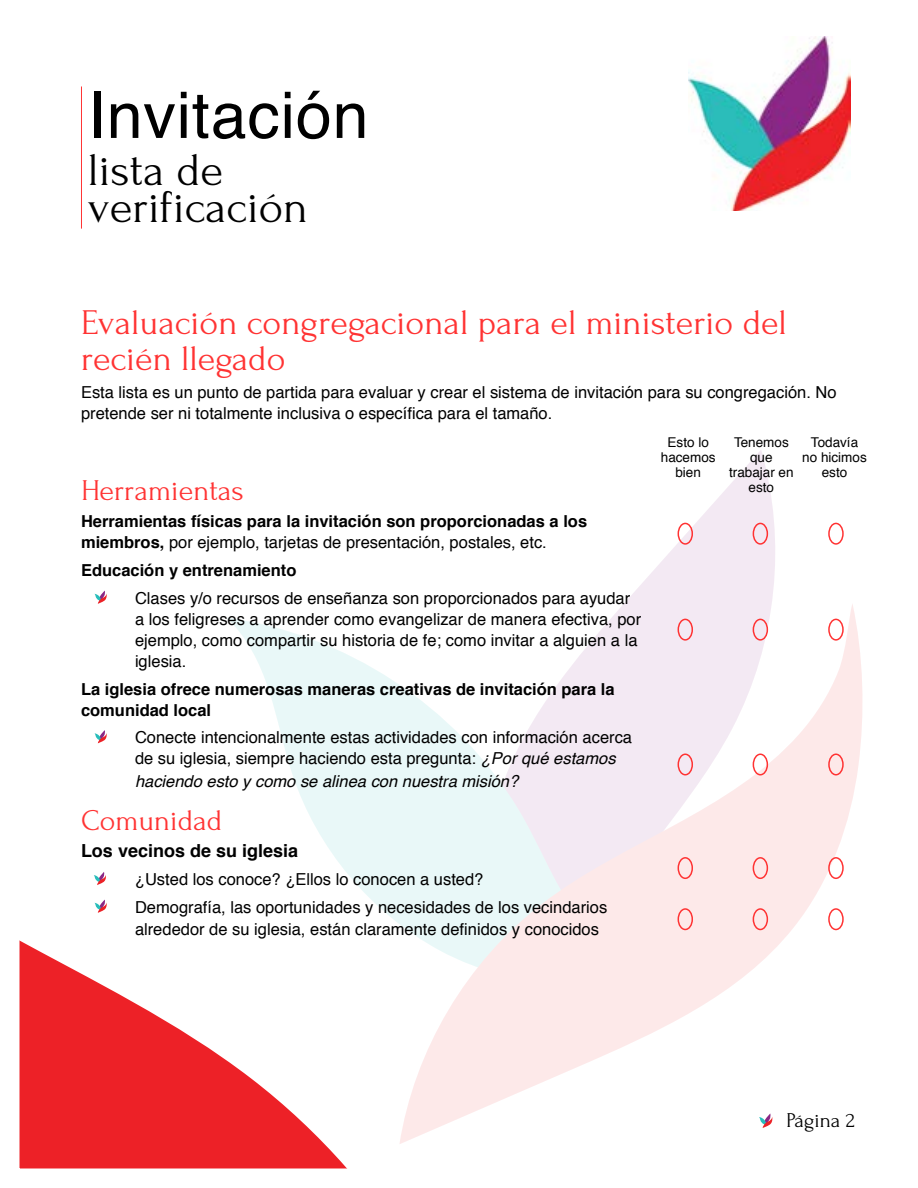
<style>
.page{position:relative;width:918px;height:1188px;background:#fff}
.page>*{position:absolute;margin:0;border:0;box-sizing:border-box;transform-origin:0 0}
.t1{font:64.35px "Helvetica";letter-spacing:.015em;color:#000}
.t2{font:46.8px "Forum";color:#000}
.t3{font:36px/36px "Forum";color:#f33}
.t4{font:30px "Forum";color:#f33}
.t5{font:21px "Forum";color:#000}
.t6{font:700 18px "Helvetica";color:#000}
.body_copy_-_gray{font:16.5px/21px "Helvetica";color:#000}
.body_copy_-_gray-2{font:700 16.5px/21px "Helvetica";color:#000}
.body_copy_-_gray-3{font:italic 16.5px "Helvetica";color:#000}
.t7{font:13.5px/15px "Helvetica";color:#000;text-align:center}
.s1{font-weight:400}
.s2{font-style:italic}
</style>
<div class="page">
<svg style="left:21px;top:590px;width:325px;height:577px"></svg>
<svg style="left:625px;top:450px;width:150px;height:153px;fill:#f3e9f3"></svg>
<svg style="left:226px;top:618px;width:173px;height:386px"></svg>
<svg style="left:399px;top:603px;width:464px;height:541px"></svg>
<img style="left:688px;top:37px;width:162px;height:173px">
<hr style="left:81px;top:86px;width:1px;height:143px;background:#f33">
<svg style="left:94px;top:591px;width:13px;height:13px"></svg>
<svg style="left:94px;top:730px;width:13px;height:13px"></svg>
<svg style="left:94px;top:872px;width:12px;height:13px"></svg>
<svg style="left:94px;top:900px;width:13px;height:13px"></svg>
<div style="left:678px;top:523px;width:15px;height:22px;border:2px solid #f33;border-radius:50%"></div>
<div style="left:753px;top:523px;width:15px;height:22px;border:2px solid #f33;border-radius:50%"></div>
<div style="left:828px;top:523px;width:16px;height:22px;border:2px solid #f33;border-radius:50%"></div>
<div style="left:678px;top:619px;width:15px;height:22px;border:2px solid #f33;border-radius:50%"></div>
<div style="left:753px;top:619px;width:15px;height:22px;border:2px solid #f33;border-radius:50%"></div>
<div style="left:828px;top:619px;width:16px;height:22px;border:2px solid #f33;border-radius:50%"></div>
<div style="left:678px;top:754px;width:15px;height:22px;border:2px solid #f33;border-radius:50%"></div>
<div style="left:753px;top:754px;width:15px;height:22px;border:2px solid #f33;border-radius:50%"></div>
<div style="left:828px;top:754px;width:16px;height:22px;border:2px solid #f33;border-radius:50%"></div>
<div style="left:678px;top:908px;width:15px;height:22px;border:2px solid #f33;border-radius:50%"></div>
<div style="left:753px;top:908px;width:15px;height:22px;border:2px solid #f33;border-radius:50%"></div>
<div style="left:678px;top:857px;width:15px;height:22px;border:2px solid #f33;border-radius:50%"></div>
<div style="left:753px;top:857px;width:15px;height:22px;border:2px solid #f33;border-radius:50%"></div>
<div style="left:828px;top:857px;width:16px;height:22px;border:2px solid #f33;border-radius:50%"></div>
<div style="left:828px;top:908px;width:16px;height:22px;border:2px solid #f33;border-radius:50%"></div>
<p class="t1" style="left:88px;top:66px;width:282px">Invitación</p>
<p class="t2" style="left:88px;top:145px;width:137px">lista de</p>
<p class="t2" style="left:88px;top:182px;width:222px">verificación</p>
<p class="t3" style="left:81px;top:305px;width:707px">Evaluación congregacional para el ministerio del recién llegado</p>
<p class="body_copy_-_gray" style="left:81px;top:382px;width:757px">Esta lista es un punto de partida para evaluar y crear el sistema de invitación para su congregación. No pretende ser ni totalmente inclusiva o específica para el tamaño.</p>
<p class="t4" style="left:81px;top:474px;width:164px">Herramientas</p>
<p class="body_copy_-_gray-2" style="left:81px;top:511px;width:508px">Herramientas físicas para la invitación son proporcionadas a los miembros, <span class="s1">por ejemplo, tarjetas de presentación, postales, etc.</span></p>
<p class="body_copy_-_gray-2" style="left:81px;top:560px;width:217px">Educación y entrenamiento</p>
<p class="body_copy_-_gray" style="left:135px;top:588px;width:508px">Clases y/o recursos de enseñanza son proporcionados para ayudar a los feligreses a aprender como evangelizar de manera efectiva, por ejemplo, como compartir su historia de fe; como invitar a alguien a la iglesia.</p>
<p class="body_copy_-_gray-2" style="left:81px;top:679px;width:535px">La iglesia ofrece numerosas maneras creativas de invitación para la comunidad local</p>
<p class="body_copy_-_gray" style="left:135px;top:728px;width:499px">Conecte intencionalmente estas actividades con información acerca de su iglesia, siempre haciendo esta pregunta: <span class="s2">¿Por qué estamos</span></p>
<p class="body_copy_-_gray-3" style="left:135px;top:768px;width:385px">haciendo esto y como se alinea con nuestra misión?</p>
<p class="t4" style="left:81px;top:804px;width:143px">Comunidad</p>
<p class="t6" style="left:81px;top:836px;width:219px">Los vecinos de su iglesia</p>
<p class="body_copy_-_gray" style="left:135px;top:869px;width:350px">¿Usted los conoce? ¿Ellos lo conocen a usted?</p>
<p class="body_copy_-_gray" style="left:135px;top:896px;width:474px;line-height:22.5px">Demografía, las oportunidades y necesidades de los vecindarios alrededor de su iglesia, están claramente definidos y conocidos</p>
<p class="t7" style="left:661px;top:435px;width:56px">Esto lo hacemos bien</p>
<p class="t7" style="left:729px;top:435px;width:66px">Tenemos que trabajar en esto</p>
<p class="t7" style="left:802px;top:435px;width:66px">Todavía no hicimos esto</p>
<p class="t5" style="left:786px;top:1109px;width:70px">Página 2</p>
</div>
